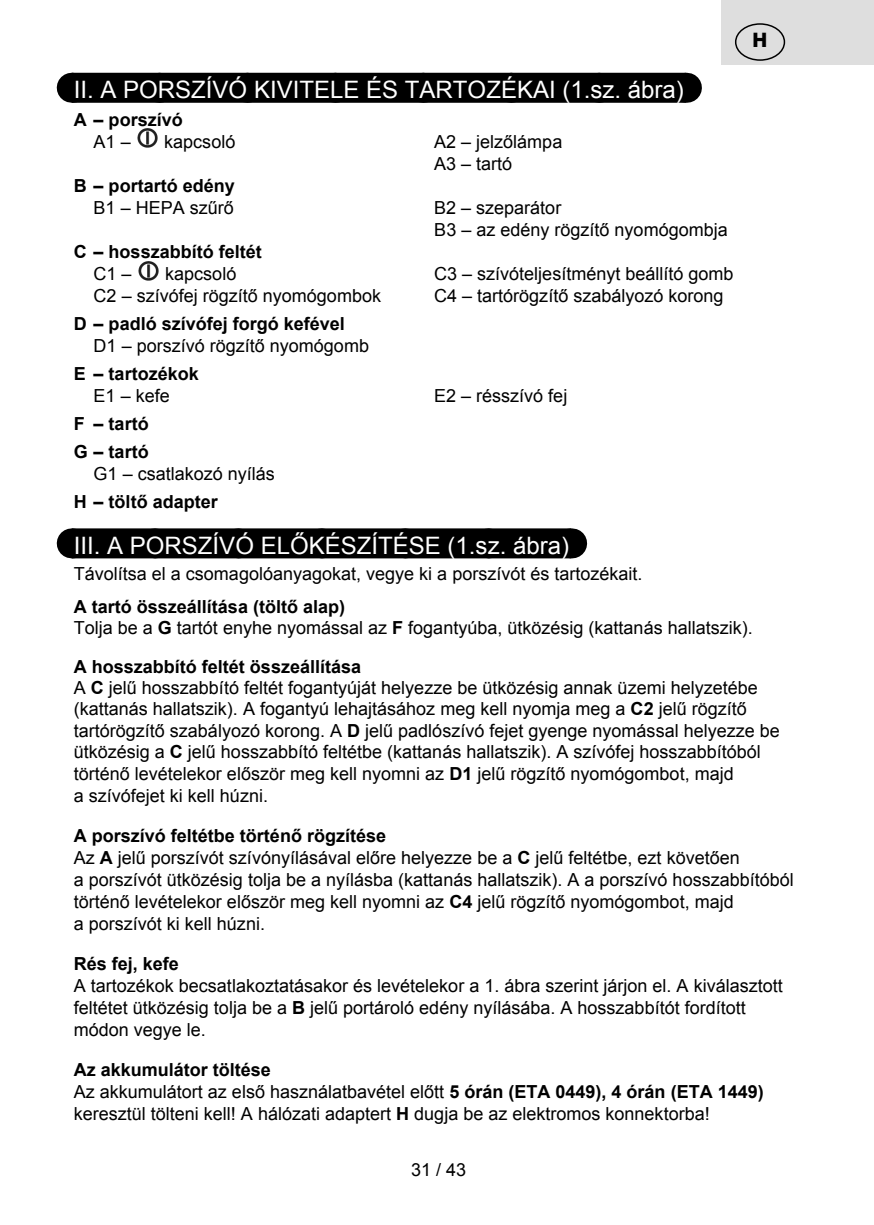
<style>
.page{position:relative;width:874px;height:1225px;background:#fff}
.page>*{position:absolute;margin:0;border:0;box-sizing:border-box;transform-origin:0 0}
.t1{font:24px "Arial";color:#fff}
.t2{font:800 20px "Helvetica Neue OT";color:#000}
.t3{font:18px/22px "Arial";color:#000}
.t4{font:700 18px/28px "Arial";color:#000}
.s1{font-weight:700}
</style>
<div class="page">
<div style="left:72px;top:73px;width:613px;height:30px;background:#000"></div>
<svg style="left:159px;top:102px;width:482px;height:1px"></svg>
<hr style="left:685px;top:73px;width:1px;height:30px;background:#000">
<div style="left:72px;top:528px;width:499px;height:30px;background:#000"></div>
<svg style="left:155px;top:528px;width:374px;height:1px"></svg>
<hr style="left:571px;top:528px;width:1px;height:30px;background:#000">
<img style="left:137px;top:128px;width:21px;height:20px">
<img style="left:138px;top:261px;width:21px;height:20px">
<div style="left:721px;top:0;width:152px;height:65px;background:#dedede"></div>
<div style="left:734px;top:23px;width:50px;height:38px;border:1px solid #000;border-radius:50%"></div>
<p class="t2" style="left:752px;top:28px;width:16px">H</p>
<h1 class="t1" style="left:74px;top:73px;width:611px">II. A PORSZÍVÓ KIVITELE ÉS TARTOZÉKAI (1.sz. ábra)</h1>
<p class="t4" style="left:74px;top:106px;width:110px">A – porszívó</p>
<p class="t3" style="left:94px;top:130px;width:39px">A1 –</p>
<p class="t3" style="left:164px;top:130px;width:73px">kapcsoló</p>
<p class="t3" style="left:434px;top:130px;width:130px">A2 – jelzőlámpa<br>A3 – tartó</p>
<p class="t4" style="left:74px;top:172px;width:162px">B – portartó edény</p>
<p class="t3" style="left:94px;top:196px;width:142px">B1 – HEPA szűrő</p>
<p class="t3" style="left:434px;top:196px;width:295px">B2 – szeparátor<br>B3 – az edény rögzítő nyomógombja</p>
<p class="t4" style="left:74px;top:237px;width:189px">C – hosszabbító feltét</p>
<p class="t3" style="left:94px;top:262px;width:40px">C1 –</p>
<p class="t3" style="left:165px;top:262px;width:73px">kapcsoló</p>
<p class="t3" style="left:434px;top:262px;width:301px">C3 – szívóteljesítményt beállító gomb</p>
<p class="t3" style="left:94px;top:284px;width:289px">C2 – szívófej rögzítő nyomógombok</p>
<p class="t3" style="left:434px;top:284px;width:291px">C4 – tartórögzítő szabályozó korong</p>
<p class="t4" style="left:74px;top:310px;width:272px">D – padló szívófej forgó kefével</p>
<p class="t3" style="left:94px;top:334px;width:277px">D1 – porszívó rögzítő nyomógomb</p>
<p class="t4" style="left:74px;top:360px;width:126px">E – tartozékok</p>
<p class="t3" style="left:94px;top:384px;width:78px">E1 – kefe</p>
<p class="t3" style="left:434px;top:384px;width:135px">E2 – résszívó fej</p>
<p class="t4" style="left:74px;top:410px;width:76px">F – tartó<br>G – tartó</p>
<p class="t3" style="left:94px;top:462px;width:183px">G1 – csatlakozó nyílás</p>
<p class="t4" style="left:74px;top:488px;width:145px">H – töltő adapter</p>
<h1 class="t1" style="left:74px;top:528px;width:496px">III. A PORSZÍVÓ ELŐKÉSZÍTÉSE (1.sz. ábra)</h1>
<p class="t3" style="left:74px;top:563px;width:570px">Távolítsa el a csomagolóanyagokat, vegye ki a porszívót és tartozékait.</p>
<p class="t3" style="left:74px;top:596px;width:680px;line-height:21px"><span class="s1">A tartó összeállítása (töltő alap)<br></span>Tolja be a <span class="s1">G</span> tartót enyhe nyomással az <span class="s1">F</span> fogantyúba, ütközésig (kattanás hallatszik).</p>
<p class="t3" style="left:74px;top:656px;width:707px"><span class="s1">A hosszabbító feltét összeállítása<br></span>A <span class="s1">C</span> jelű hosszabbító feltét fogantyúját helyezze be ütközésig annak üzemi helyzetébe (kattanás hallatszik). A fogantyú lehajtásához meg kell nyomja meg a <span class="s1">C2</span> jelű rögzítő tartórögzítő szabályozó korong. A <span class="s1">D</span> jelű padlószívó fejet gyenge nyomással helyezze be ütközésig a <span class="s1">C</span> jelű hosszabbító feltétbe (kattanás hallatszik). A szívófej hosszabbítóból történő levételekor először meg kell nyomni az <span class="s1">D1</span> jelű rögzítő nyomógombot, majd<br>a szívófejet ki kell húzni.</p>
<p class="t3" style="left:74px;top:825px;width:721px"><span class="s1">A porszívó feltétbe történő rögzítése<br></span>Az <span class="s1">A</span> jelű porszívót szívónyílásával előre helyezze be a <span class="s1">C</span> jelű feltétbe, ezt követően<br>a porszívót ütközésig tolja be a nyílásba (kattanás hallatszik). A a porszívó hosszabbítóból történő levételekor először meg kell nyomni az <span class="s1">C4</span> jelű rögzítő nyomógombot, majd<br>a porszívót ki kell húzni.</p>
<p class="t4" style="left:74px;top:950px;width:107px">Rés fej, kefe</p>
<p class="t3" style="left:74px;top:975px;width:710px">A tartozékok becsatlakoztatásakor és levételekor a 1. ábra szerint járjon el. A kiválasztott feltétet ütközésig tolja be a <span class="s1">B</span> jelű portároló edény nyílásába. A hosszabbítót fordított módon vegye le.</p>
<p class="t3" style="left:74px;top:1059px;width:691px"><span class="s1">Az akkumulátor töltése<br></span>Az akkumulátort az első használatbavétel előtt <span class="s1">5 órán (ETA 0449), 4 órán (ETA 1449) </span>keresztül tölteni kell! A hálózati adaptert <span class="s1">H</span> dugja be az elektromos konnektorba!</p>
<p class="t3" style="left:411px;top:1158px;width:57px">31 / 43</p>
</div>
